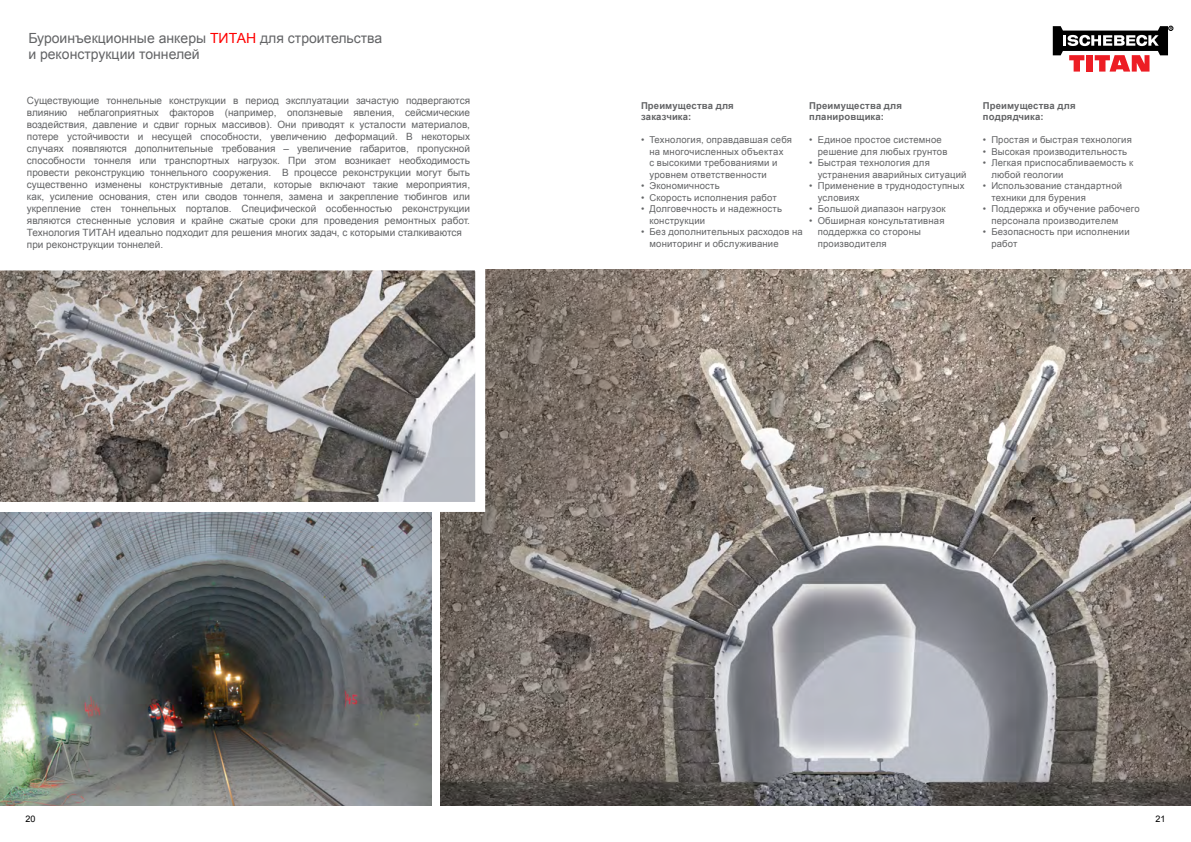
<style>
.page{position:relative;width:1191px;height:842px;background:#fff}
.page>*{position:absolute;margin:0;border:0;box-sizing:border-box;transform-origin:0 0}
.t1{font:14px/16px "Arial";color:#636466}
.t2{font:10px/12px "Arial";color:#636466}
.t3{font:9.5px/11.5px "Arial";letter-spacing:.015em;color:#636466}
.t4{font:700 9.5px/11.5px "Arial";letter-spacing:.015em;color:#636466}
.t5{font:9px "Arial";color:#000}
.s1{color:#f00}
</style>
<div class="page">
<svg style="left:1052px;top:26px;width:121px;height:46px"></svg>
<img style="left:441px;top:270px;width:750px;height:535px">
<svg style="left:0;top:270px;width:485px;height:242px;background:#968f8b"></svg>
<img style="left:0;top:512px;width:431px;height:293px">
<h1 class="t1" style="left:28px;top:30px;width:355px">Буроинъекционные анкеры <span class="s1">ТИТАН</span> для строительства и реконструкции тоннелей</h1>
<p class="t2" style="left:27px;top:95px;width:445px">Существующие тоннельные конструкции в период эксплуатации зачастую подвергаются влиянию неблагоприятных факторов (например, оползневые явления, сейсмические воздействия, давление и сдвиг горных массивов). Они приводят к усталости материалов, потере устойчивости и несущей способности, увеличению деформаций. В некоторых случаях появляются дополнительные требования – увеличение габаритов, пропускной способности тоннеля или транспортных нагрузок. При этом возникает необходимость провести реконструкцию тоннельного сооружения. В процессе реконструкции могут быть существенно изменены конструктивные детали, которые включают такие мероприятия, как, усиление основания, стен или сводов тоннеля, замена и закрепление тюбингов или укрепление стен тоннельных порталов. Специфической особенностью реконструкции являются стесненные условия и крайне сжатые сроки для проведения ремонтных работ.<br>Технология ТИТАН идеально подходит для решения многих задач, с которыми сталкиваются при реконструкции тоннелей.</p>
<p class="t4" style="left:641px;top:100px;width:94px">Преимущества для заказчика:</p>
<p class="t3" style="left:649px;top:134px;width:144px;text-indent:-9px">• Технология, оправдавшая себя на многочисленных объектах<br>с высокими требованиями и уровнем ответственности</p>
<p class="t3" style="left:641px;top:180px;width:80px">• Экономичность</p>
<p class="t3" style="left:641px;top:192px;width:137px">• Скорость исполнения работ</p>
<p class="t3" style="left:649px;top:203px;width:134px;text-indent:-9px">• Долговечность и надежность конструкции</p>
<p class="t3" style="left:649px;top:226px;width:155px;text-indent:-9px">• Без дополнительных расходов на мониторинг и обслуживание</p>
<p class="t4" style="left:809px;top:100px;width:94px">Преимущества для планировщика:</p>
<p class="t3" style="left:817px;top:134px;width:131px;text-indent:-9px">• Единое простое системное решение для любых грунтов</p>
<p class="t3" style="left:817px;top:157px;width:150px;text-indent:-9px">• Быстрая технология для устранения аварийных ситуаций</p>
<p class="t3" style="left:817px;top:180px;width:148px;text-indent:-9px">• Применение в труднодоступных условиях</p>
<p class="t3" style="left:809px;top:203px;width:138px">• Большой диапазон нагрузок</p>
<p class="t3" style="left:817px;top:215px;width:128px;text-indent:-9px">• Обширная консультативная поддержка со стороны производителя</p>
<p class="t4" style="left:982px;top:100px;width:94px">Преимущества для подрядчика:</p>
<p class="t3" style="left:982px;top:134px;width:151px">• Простая и быстрая технология</p>
<p class="t3" style="left:982px;top:146px;width:146px">• Высокая производительность</p>
<p class="t3" style="left:991px;top:157px;width:143px;text-indent:-9px">• Легкая приспосабливаемость к любой геологии</p>
<p class="t3" style="left:991px;top:180px;width:132px;text-indent:-9px">• Использование стандартной техники для бурения</p>
<p class="t3" style="left:991px;top:203px;width:150px;text-indent:-9px">• Поддержка и обучение рабочего персонала производителем</p>
<p class="t3" style="left:991px;top:226px;width:140px;text-indent:-9px">• Безопасность при исполнении работ</p>
<p class="t5" style="left:26px;top:813px;width:12px">20</p>
<p class="t5" style="left:1155px;top:813px;width:11px">21</p>
</div>
